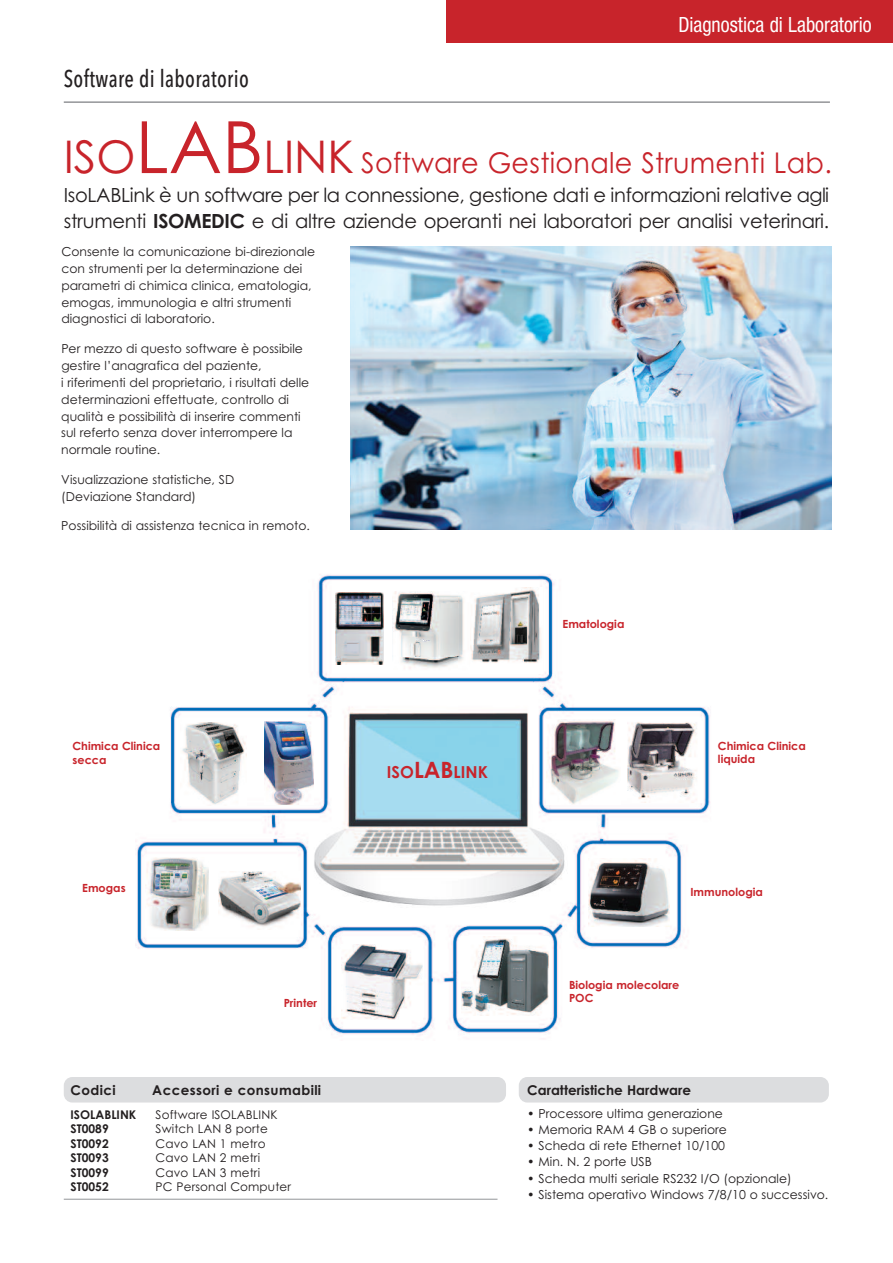
<style>
.page{position:relative;width:893px;height:1263px;background:#fff}
.page>*{position:absolute;margin:0;border:0;box-sizing:border-box;transform-origin:0 0}
.t1{font:45px "Century Gothic";color:#c8242b}
.t2{font:28.5px "Century Gothic";letter-spacing:.01em;color:#c8242b;scale:.95 1}
.t3{font:500 24px "Avenir Next Condensed";letter-spacing:.015em;color:#231f20;scale:.9 1}
.t4{font:condensed 21px "Helvetica Neue LT Std";color:#fff;scale:.95 1}
.t5{font:19.5px/25.5px "Century Gothic";letter-spacing:-.015em;color:#231f20}
.t6{font:700 16.5px "Century Gothic";color:#c8242b}
.t7{font:700 13.5px "Century Gothic";letter-spacing:.03em;color:#231f20}
.t8{font:700 13.5px "Century Gothic";color:#231f20}
.t9{font:12.3px/17px "Century Gothic";color:#231f20}
.t10{font:12px "Century Gothic";letter-spacing:.01em;color:#231f20}
.t11{font:700 12px "Century Gothic";color:#231f20}
.t12{font:700 11.25px/13.5px "Century Gothic";color:#c8242b}
.s1{font-size:72px}
.s2{font-weight:700}
.s3{font-size:22.5px}
</style>
<div class="page">
<div style="left:446px;top:0;width:447px;height:43px;background:#c8242b"></div>
<div style="left:64px;top:1077px;width:442px;height:25px;background:#dcdddf;border-radius:9px"></div>
<div style="left:519px;top:1077px;width:310px;height:25px;background:#dcdddf;border-radius:9px"></div>
<hr style="left:64px;top:1199px;width:433px;height:1px;background:#939598">
<img style="left:135px;top:574px;width:576px;height:465px">
<img style="left:341px;top:944px;width:82px;height:75px">
<img style="left:589px;top:858px;width:81px;height:68px">
<img style="left:469px;top:588px;width:74px;height:86px">
<img style="left:218px;top:872px;width:82px;height:57px">
<img style="left:264px;top:722px;width:49px;height:83px">
<img style="left:546px;top:719px;width:74px;height:86px">
<img style="left:336px;top:593px;width:47px;height:71px">
<img style="left:628px;top:721px;width:74px;height:82px">
<hr style="left:64px;top:101px;width:766px;height:2px;background:#939598">
<img style="left:351px;top:247px;width:480px;height:283px">
<img style="left:180px;top:722px;width:67px;height:83px">
<img style="left:392px;top:592px;width:66px;height:16px">
<img style="left:458px;top:592px;width:11px;height:66px">
<img style="left:392px;top:640px;width:66px;height:31px">
<svg style="left:458px;top:658px;width:11px;height:13px"></svg>
<img style="left:461px;top:937px;width:87px;height:78px">
<img style="left:146px;top:857px;width:62px;height:73px">
<h3 class="t3" style="left:64px;top:64px;width:207px">Software di laboratorio</h3>
<h3 class="t4" style="left:678px;top:17px;width:205px">Diagnostica di Laboratorio</h3>
<h1 class="t1" style="left:64px;top:131px;width:292px">ISO<span class="s1">LAB</span>LINK</h1>
<h3 class="t5" style="left:64px;top:183px;width:767px">IsoLABLink è un software per la connessione, gestione dati e informazioni relative agli strumenti <span class="s2">ISOMEDIC</span> e di altre aziende operanti nei laboratori per analisi veterinari.</h3>
<p class="t9" style="left:61px;top:243px;width:255px">Consente la comunicazione bi-direzionale con strumenti per la determinazione dei parametri di chimica clinica, ematologia, emogas, immunologia e altri strumenti diagnostici di laboratorio.</p>
<p class="t9" style="left:61px;top:340px;width:249px">Per mezzo di questo software è possibile gestire l’anagrafica del paziente,<br>i riferimenti del proprietario, i risultati delle determinazioni effettuate, controllo di qualità e possibilità di inserire commenti sul referto senza dover interrompere la normale routine.</p>
<p class="t9" style="left:61px;top:471px;width:174px">Visualizzazione statistiche, SD (Deviazione Standard)</p>
<p class="t9" style="left:61px;top:518px;width:250px">Possibilità di assistenza tecnica in remoto.</p>
<h2 class="t2" style="left:361px;top:146px;width:497px">Software Gestionale Strumenti Lab.</h2>
<p class="t12" style="left:73px;top:740px;width:89px">Chimica Clinica secca</p>
<p class="t12" style="left:82px;top:881px;width:45px">Emogas</p>
<h3 class="t6" style="left:387px;top:763px;width:102px">ISO<span class="s3">LAB</span>LINK</h3>
<p class="t12" style="left:284px;top:996px;width:35px">Printer</p>
<p class="t12" style="left:563px;top:618px;width:63px">Ematologia</p>
<p class="t12" style="left:718px;top:739px;width:89px">Chimica Clinica liquida</p>
<p class="t12" style="left:690px;top:886px;width:74px">Immunologia</p>
<p class="t12" style="left:569px;top:978px;width:112px">Biologia molecolare<br>POC</p>
<p class="t7" style="left:71px;top:1082px;width:47px">Codici</p>
<p class="t7" style="left:152px;top:1082px;width:170px">Accessori e consumabili</p>
<p class="t8" style="left:527px;top:1082px;width:165px">Caratteristiche Hardware</p>
<p class="t9" style="left:527px;top:1105px;width:197px">• Processore ultima generazione</p>
<p class="t9" style="left:527px;top:1121px;width:201px">• Memoria RAM 4 GB o superiore</p>
<p class="t9" style="left:527px;top:1137px;width:199px">• Scheda di rete Ethernet 10/100</p>
<p class="t9" style="left:527px;top:1153px;width:126px">• Min. N. 2 porte USB</p>
<p class="t9" style="left:527px;top:1170px;width:266px">• Scheda multi seriale RS232 I/O (opzionale)</p>
<p class="t9" style="left:527px;top:1186px;width:303px">• Sistema operativo Windows 7/8/10 o successivo.</p>
<p class="t11" style="left:71px;top:1108px;width:67px">ISOLABLINK</p>
<p class="t10" style="left:156px;top:1108px;width:123px">Software ISOLABLINK</p>
<p class="t11" style="left:71px;top:1122px;width:40px">ST0089</p>
<p class="t10" style="left:156px;top:1122px;width:114px">Switch LAN 8 porte</p>
<p class="t11" style="left:71px;top:1136px;width:40px">ST0092</p>
<p class="t10" style="left:156px;top:1136px;width:111px">Cavo LAN 1 metro</p>
<p class="t11" style="left:71px;top:1151px;width:40px">ST0093</p>
<p class="t10" style="left:156px;top:1151px;width:106px">Cavo LAN 2 metri</p>
<p class="t11" style="left:71px;top:1165px;width:40px">ST0099</p>
<p class="t10" style="left:156px;top:1165px;width:106px">Cavo LAN 3 metri</p>
<p class="t11" style="left:71px;top:1180px;width:40px">ST0052</p>
<p class="t10" style="left:156px;top:1180px;width:137px">PC Personal Computer</p>
</div>
